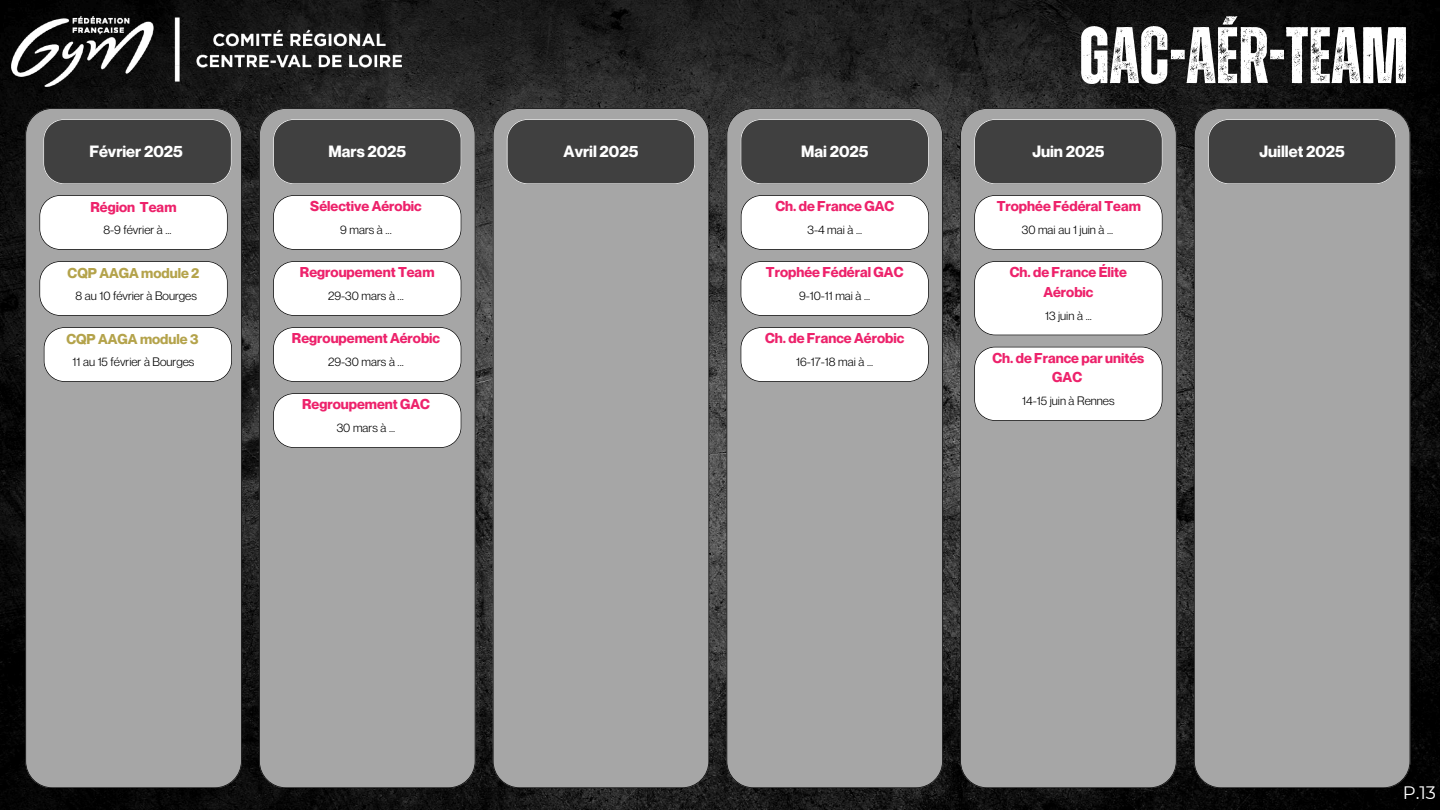
<style>
.page{position:relative;width:1440px;height:810px;background:#fff}
.page>*{position:absolute;margin:0;border:0;box-sizing:border-box;transform-origin:0 0}
.t1{font:700 80px "Zuume Rough";color:#fff}
.t2{font:18px "Montserrat";color:#fff}
.t3{font:700 16px "Neue Montreal";color:#fff}
.t4{font:700 14px/19.5px "Neue Montreal";color:#ed226b;text-align:center}
.t5{font:700 14px "Neue Montreal";color:#b4a34b}
.t6{font:12px "Neue Montreal";color:#000}
</style>
<div class="page">
<img style="left:0;top:0;width:1440px;height:810px">
<img style="left:11px;top:16px;width:391px;height:71px">
<div style="left:259px;top:108px;width:217px;height:680px;background:#a6a6a6"></div>
<div style="left:273px;top:119px;width:188px;height:65px;background:#404040"></div>
<div style="left:1194px;top:108px;width:216px;height:680px;background:#a6a6a6"></div>
<div style="left:1208px;top:119px;width:188px;height:65px;background:#404040"></div>
<div style="left:25px;top:108px;width:217px;height:680px;background:#a6a6a6"></div>
<svg style="left:43px;top:119px;width:189px;height:65px"></svg>
<svg style="left:39px;top:195px;width:189px;height:55px"></svg>
<svg style="left:39px;top:261px;width:189px;height:55px"></svg>
<div style="left:493px;top:108px;width:216px;height:680px;background:#a6a6a6"></div>
<svg style="left:507px;top:119px;width:188px;height:65px"></svg>
<div style="left:726px;top:108px;width:217px;height:680px;background:#a6a6a6"></div>
<div style="left:741px;top:119px;width:188px;height:65px;background:#404040"></div>
<div style="left:960px;top:108px;width:217px;height:680px;background:#a6a6a6"></div>
<svg style="left:974px;top:119px;width:189px;height:65px"></svg>
<svg style="left:974px;top:195px;width:189px;height:55px"></svg>
<svg style="left:44px;top:327px;width:188px;height:55px"></svg>
<svg style="left:273px;top:261px;width:188px;height:55px"></svg>
<svg style="left:273px;top:327px;width:188px;height:55px"></svg>
<svg style="left:273px;top:393px;width:188px;height:55px"></svg>
<svg style="left:273px;top:195px;width:188px;height:55px"></svg>
<svg style="left:741px;top:195px;width:188px;height:55px"></svg>
<svg style="left:741px;top:261px;width:188px;height:55px"></svg>
<svg style="left:741px;top:327px;width:188px;height:55px"></svg>
<svg style="left:974px;top:261px;width:189px;height:74px"></svg>
<svg style="left:974px;top:347px;width:189px;height:74px"></svg>
<h1 class="t1" style="left:1079px;top:19px;width:331px">GAC-AÉR-TEAM</h1>
<p class="t3" style="left:89px;top:142px;width:95px">Février 2025</p>
<p class="t3" style="left:328px;top:142px;width:79px">Mars 2025</p>
<p class="t3" style="left:1259px;top:142px;width:87px">Juillet 2025</p>
<p class="t3" style="left:564px;top:142px;width:76px">Avril 2025</p>
<p class="t3" style="left:801px;top:142px;width:69px">Mai 2025</p>
<p class="t3" style="left:1032px;top:142px;width:74px">Juin 2025</p>
<p class="t4" style="left:91px;top:197px;width:87px">Région Team</p>
<p class="t6" style="left:103px;top:222px;width:70px">8-9 février à ...</p>
<p class="t5" style="left:68px;top:264px;width:133px">CQP AAGA module 2</p>
<p class="t6" style="left:75px;top:288px;width:123px">8 au 10 février à Bourges</p>
<p class="t5" style="left:66px;top:330px;width:134px">CQP AAGA module 3</p>
<p class="t6" style="left:73px;top:354px;width:123px">11 au 15 février à Bourges</p>
<p class="t4" style="left:310px;top:196px;width:113px">Sélective Aérobic</p>
<p class="t6" style="left:340px;top:222px;width:53px">9 mars à ...</p>
<p class="t4" style="left:300px;top:262px;width:136px">Regroupement Team</p>
<p class="t6" style="left:328px;top:288px;width:77px">29-30 mars à ...</p>
<p class="t4" style="left:292px;top:328px;width:150px">Regroupement Aérobic</p>
<p class="t6" style="left:328px;top:354px;width:77px">29-30 mars à ...</p>
<p class="t4" style="left:302px;top:394px;width:129px">Regroupement GAC</p>
<p class="t6" style="left:337px;top:420px;width:60px">30 mars à ...</p>
<p class="t4" style="left:775px;top:196px;width:120px">Ch. de France GAC</p>
<p class="t6" style="left:807px;top:222px;width:56px">3-4 mai à ...</p>
<p class="t4" style="left:766px;top:262px;width:139px">Trophée Fédéral GAC</p>
<p class="t6" style="left:799px;top:288px;width:73px">9-10-11 mai à ...</p>
<p class="t4" style="left:765px;top:328px;width:141px">Ch. de France Aérobic</p>
<p class="t6" style="left:796px;top:354px;width:78px">16-17-18 mai à ...</p>
<p class="t4" style="left:997px;top:196px;width:146px">Trophée Fédéral Team</p>
<p class="t6" style="left:1022px;top:222px;width:93px">30 mai au 1 juin à ...</p>
<p class="t4" style="left:1010px;top:262px;width:119px">Ch. de France Élite<br>Aérobic</p>
<p class="t6" style="left:1045px;top:308px;width:48px">13 juin à ...</p>
<p class="t4" style="left:992px;top:348px;width:153px">Ch. de France par unités<br>GAC</p>
<p class="t6" style="left:1022px;top:393px;width:94px">14-15 juin à Rennes</p>
<p class="t2" style="left:1403px;top:782px;width:35px">P.13</p>
</div>
